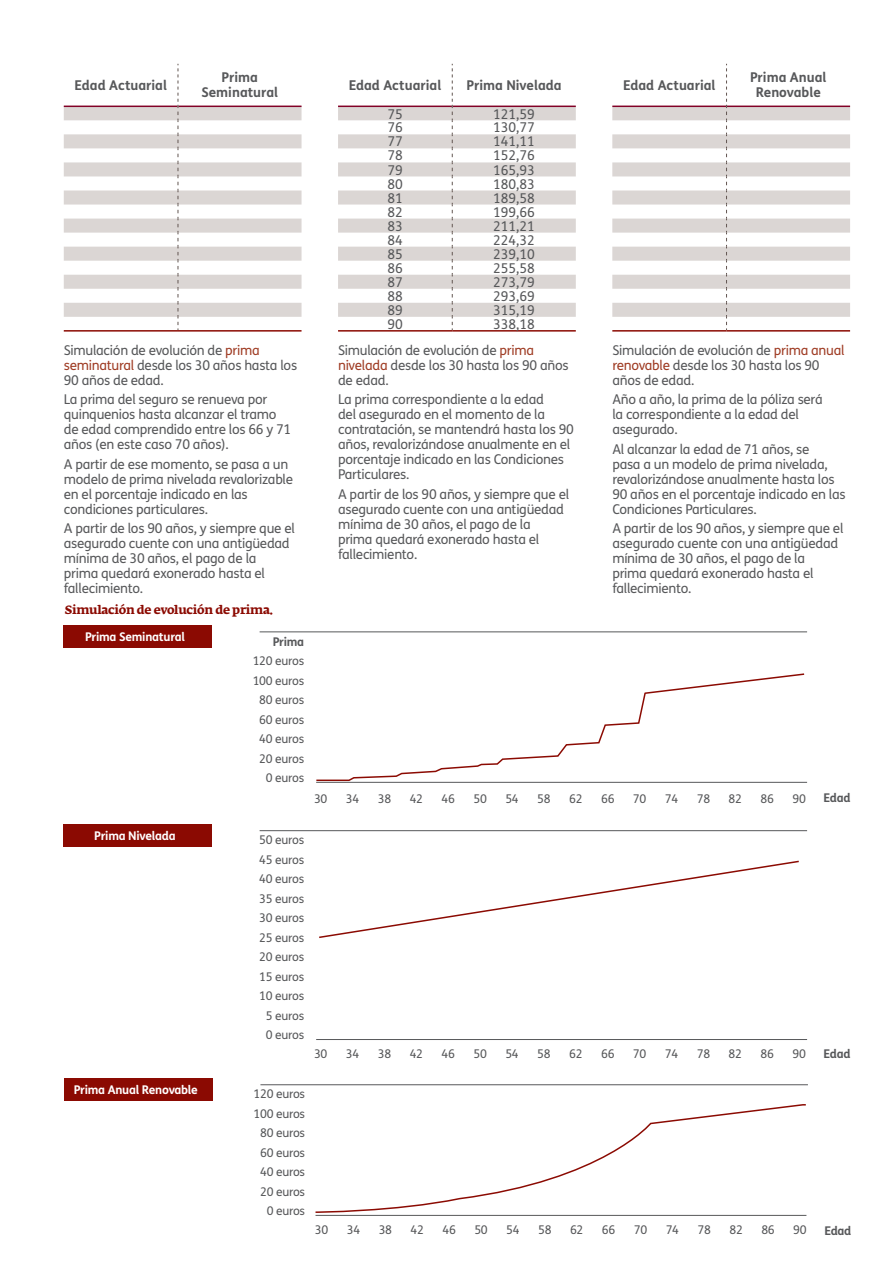
<style>
.page{position:relative;width:893px;height:1263px;background:#fff}
.page>*{position:absolute;margin:0;border:0;box-sizing:border-box;transform-origin:0 0}
.t1{font:13.5px/15px "FS Me";letter-spacing:-.02em;color:#57585a}
.t2{font:700 13.5px/15px "FS Me";color:#57585a;text-align:center}
.t3{font:12px/19.5px "FS Me";letter-spacing:-.02em;color:#57585a;text-align:right}
.t4{font:700 12px "FS Me";letter-spacing:-.02em;color:#fff}
.t5{font:700 12px "Fedra Serif A Pro";letter-spacing:-.02em;color:#8b0a02}
.t6{font:700 12px "FS Me";letter-spacing:-.02em;color:#57585a}
.s1{color:#9f3c24}
</style>
<div class="page">
<div style="left:63px;top:625px;width:149px;height:23px;background:#8b0a02"></div>
<div style="left:63px;top:824px;width:149px;height:22px;background:#8b0a02"></div>
<div style="left:64px;top:1078px;width:149px;height:22px;background:#8b0a02"></div>
<svg style="left:64px;top:64px;width:238px;height:266px"></svg>
<hr style="left:64px;top:330px;width:114px;height:2px;background:#8b0a02">
<hr style="left:178px;top:330px;width:124px;height:2px;background:#8b0a02">
<svg style="left:612px;top:64px;width:238px;height:266px"></svg>
<hr style="left:612px;top:330px;width:114px;height:2px;background:#8b0a02">
<hr style="left:726px;top:330px;width:124px;height:2px;background:#8b0a02">
<svg style="left:338px;top:64px;width:238px;height:266px"></svg>
<hr style="left:338px;top:330px;width:114px;height:2px;background:#8b0a02">
<hr style="left:452px;top:330px;width:124px;height:2px;background:#8b0a02">
<hr style="left:316px;top:782px;width:491px;height:1px;background:#57585a">
<hr style="left:260px;top:631px;width:547px;height:1px;background:#57585a">
<hr style="left:316px;top:1039px;width:491px;height:1px;background:#57585a">
<hr style="left:260px;top:830px;width:547px;height:1px;background:#57585a">
<svg style="left:319px;top:860px;width:480px;height:78px"></svg>
<hr style="left:315px;top:1215px;width:491px;height:1px;background:#57585a">
<hr style="left:260px;top:1084px;width:548px;height:1px;background:#57585a">
<svg style="left:315px;top:1104px;width:491px;height:109px"></svg>
<svg style="left:316px;top:673px;width:490px;height:109px"></svg>
<p class="t2" style="left:75px;top:79px;width:94px">Edad Actuarial</p>
<p class="t2" style="left:201px;top:71px;width:78px">Prima<br>Seminatural</p>
<p class="t2" style="left:623px;top:79px;width:94px">Edad Actuarial</p>
<p class="t2" style="left:750px;top:71px;width:78px">Prima Anual<br>Renovable</p>
<p class="t2" style="left:349px;top:79px;width:94px">Edad Actuarial</p>
<p class="t2" style="left:466px;top:79px;width:97px">Prima Nivelada</p>
<p class="t1" style="left:387px;top:108px;width:17px">75</p>
<p class="t1" style="left:493px;top:108px;width:43px">121,59</p>
<p class="t1" style="left:387px;top:121px;width:17px">76</p>
<p class="t1" style="left:493px;top:121px;width:43px">130,77</p>
<p class="t1" style="left:387px;top:135px;width:17px">77</p>
<p class="t1" style="left:493px;top:135px;width:43px">141,11</p>
<p class="t1" style="left:387px;top:149px;width:17px">78</p>
<p class="t1" style="left:493px;top:149px;width:43px">152,76</p>
<p class="t1" style="left:387px;top:163px;width:17px">79</p>
<p class="t1" style="left:493px;top:163px;width:43px">165,93</p>
<p class="t1" style="left:387px;top:177px;width:17px">80</p>
<p class="t1" style="left:493px;top:177px;width:43px">180,83</p>
<p class="t1" style="left:387px;top:191px;width:17px">81</p>
<p class="t1" style="left:493px;top:191px;width:43px">189,58</p>
<p class="t1" style="left:387px;top:205px;width:17px">82</p>
<p class="t1" style="left:493px;top:205px;width:43px">199,66</p>
<p class="t1" style="left:387px;top:219px;width:17px">83</p>
<p class="t1" style="left:493px;top:219px;width:43px">211,21</p>
<p class="t1" style="left:387px;top:233px;width:17px">84</p>
<p class="t1" style="left:493px;top:233px;width:43px">224,32</p>
<p class="t1" style="left:387px;top:247px;width:17px">85</p>
<p class="t1" style="left:493px;top:247px;width:43px">239,10</p>
<p class="t1" style="left:387px;top:262px;width:17px">86</p>
<p class="t1" style="left:493px;top:262px;width:43px">255,58</p>
<p class="t1" style="left:387px;top:276px;width:17px">87</p>
<p class="t1" style="left:493px;top:276px;width:43px">273,79</p>
<p class="t1" style="left:387px;top:290px;width:17px">88</p>
<p class="t1" style="left:493px;top:290px;width:43px">293,69</p>
<p class="t1" style="left:387px;top:304px;width:17px">89</p>
<p class="t1" style="left:493px;top:304px;width:43px">315,19</p>
<p class="t1" style="left:387px;top:317px;width:17px">90</p>
<p class="t1" style="left:493px;top:317px;width:43px">338,18</p>
<p class="t1" style="left:64px;top:344px;width:235px">Simulación de evolución de <span class="s1">prima seminatural</span> desde los 30 años hasta los<br>90 años de edad.</p>
<p class="t1" style="left:64px;top:393px;width:229px">La prima del seguro se renueva por quinquenios hasta alcanzar el tramo de edad comprendido entre los 66 y 71 años (en este caso 70 años).</p>
<p class="t1" style="left:64px;top:457px;width:231px">A partir de ese momento, se pasa a un modelo de prima nivelada revalorizable en el porcentaje indicado en las condiciones particulares.</p>
<p class="t1" style="left:64px;top:522px;width:233px">A partir de los 90 años, y siempre que el asegurado cuente con una antigüedad mínima de 30 años, el pago de la<br>prima quedará exonerado hasta el fallecimiento.</p>
<p class="t4" style="left:85px;top:631px;width:101px">Prima Seminatural</p>
<p class="t5" style="left:65px;top:605px;width:209px">Simulación de evolución de prima.</p>
<p class="t6" style="left:273px;top:636px;width:33px">Prima</p>
<p class="t3" style="left:253px;top:652px;width:53px">120 euros<br>100 euros<br>80 euros<br>60 euros<br>40 euros<br>20 euros<br>0 euros</p>
<p class="t1" style="left:338px;top:344px;width:232px">Simulación de evolución de <span class="s1">prima nivelada</span> desde los 30 hasta los 90 años de edad.</p>
<p class="t1" style="left:338px;top:393px;width:237px">La prima correspondiente a la edad<br>del asegurado en el momento de la contratación, se mantendrá hasta los 90 años, revalorizándose anualmente en el porcentaje indicado en las Condiciones Particulares.</p>
<p class="t1" style="left:338px;top:487px;width:233px">A partir de los 90 años, y siempre que el asegurado cuente con una antigüedad mínima de 30 años, el pago de la<br>prima quedará exonerado hasta el fallecimiento.</p>
<p class="t1" style="left:612px;top:344px;width:234px">Simulación de evolución de <span class="s1">prima anual renovable</span> desde los 30 hasta los 90 años de edad.</p>
<p class="t1" style="left:612px;top:393px;width:212px">Año a año, la prima de la póliza será la correspondiente a la edad del asegurado.</p>
<p class="t1" style="left:612px;top:442px;width:235px">Al alcanzar la edad de 71 años, se<br>pasa a un modelo de prima nivelada, revalorizándose anualmente hasta los 90 años en el porcentaje indicado en las Condiciones Particulares.</p>
<p class="t1" style="left:612px;top:522px;width:233px">A partir de los 90 años, y siempre que el asegurado cuente con una antigüedad mínima de 30 años, el pago de la<br>prima quedará exonerado hasta el fallecimiento.</p>
<p class="t3" style="left:314px;top:789px;width:15px">30</p>
<p class="t3" style="left:346px;top:789px;width:15px">34</p>
<p class="t3" style="left:378px;top:789px;width:15px">38</p>
<p class="t3" style="left:410px;top:789px;width:15px">42</p>
<p class="t3" style="left:442px;top:789px;width:15px">46</p>
<p class="t3" style="left:473px;top:789px;width:15px">50</p>
<p class="t3" style="left:505px;top:789px;width:15px">54</p>
<p class="t3" style="left:537px;top:789px;width:15px">58</p>
<p class="t3" style="left:569px;top:789px;width:15px">62</p>
<p class="t3" style="left:601px;top:789px;width:15px">66</p>
<p class="t3" style="left:633px;top:789px;width:15px">70</p>
<p class="t3" style="left:665px;top:789px;width:15px">74</p>
<p class="t3" style="left:697px;top:789px;width:15px">78</p>
<p class="t3" style="left:729px;top:789px;width:15px">82</p>
<p class="t3" style="left:760px;top:789px;width:15px">86</p>
<p class="t3" style="left:792px;top:789px;width:15px">90</p>
<p class="t6" style="left:824px;top:793px;width:28px">Edad</p>
<p class="t4" style="left:94px;top:830px;width:83px">Prima Nivelada</p>
<p class="t4" style="left:74px;top:1084px;width:126px">Prima Anual Renovable</p>
<p class="t3" style="left:259px;top:831px;width:46px;text-align:center">50 euros<br>45 euros<br>40 euros<br>35 euros<br>30 euros<br>25 euros<br>20 euros<br>15 euros<br>10 euros<br>5 euros<br>0 euros</p>
<p class="t3" style="left:314px;top:1045px;width:15px">30</p>
<p class="t3" style="left:346px;top:1045px;width:15px">34</p>
<p class="t3" style="left:378px;top:1045px;width:15px">38</p>
<p class="t3" style="left:410px;top:1045px;width:15px">42</p>
<p class="t3" style="left:442px;top:1045px;width:15px">46</p>
<p class="t3" style="left:473px;top:1045px;width:15px">50</p>
<p class="t3" style="left:505px;top:1045px;width:15px">54</p>
<p class="t3" style="left:537px;top:1045px;width:15px">58</p>
<p class="t3" style="left:569px;top:1045px;width:15px">62</p>
<p class="t3" style="left:601px;top:1045px;width:15px">66</p>
<p class="t3" style="left:633px;top:1045px;width:15px">70</p>
<p class="t3" style="left:665px;top:1045px;width:15px">74</p>
<p class="t3" style="left:697px;top:1045px;width:15px">78</p>
<p class="t3" style="left:729px;top:1045px;width:15px">82</p>
<p class="t3" style="left:760px;top:1045px;width:15px">86</p>
<p class="t3" style="left:792px;top:1045px;width:15px">90</p>
<p class="t6" style="left:824px;top:1049px;width:28px">Edad</p>
<p class="t3" style="left:254px;top:1085px;width:53px">120 euros<br>100 euros<br>80 euros<br>60 euros<br>40 euros<br>20 euros<br>0 euros</p>
<p class="t3" style="left:315px;top:1221px;width:15px">30</p>
<p class="t3" style="left:347px;top:1221px;width:15px">34</p>
<p class="t3" style="left:379px;top:1221px;width:15px">38</p>
<p class="t3" style="left:411px;top:1221px;width:15px">42</p>
<p class="t3" style="left:442px;top:1221px;width:15px">46</p>
<p class="t3" style="left:474px;top:1221px;width:15px">50</p>
<p class="t3" style="left:506px;top:1221px;width:15px">54</p>
<p class="t3" style="left:538px;top:1221px;width:15px">58</p>
<p class="t3" style="left:570px;top:1221px;width:15px">62</p>
<p class="t3" style="left:602px;top:1221px;width:15px">66</p>
<p class="t3" style="left:634px;top:1221px;width:15px">70</p>
<p class="t3" style="left:666px;top:1221px;width:15px">74</p>
<p class="t3" style="left:698px;top:1221px;width:15px">78</p>
<p class="t3" style="left:729px;top:1221px;width:15px">82</p>
<p class="t3" style="left:761px;top:1221px;width:15px">86</p>
<p class="t3" style="left:793px;top:1221px;width:15px">90</p>
<p class="t6" style="left:824px;top:1225px;width:28px">Edad</p>
</div>
